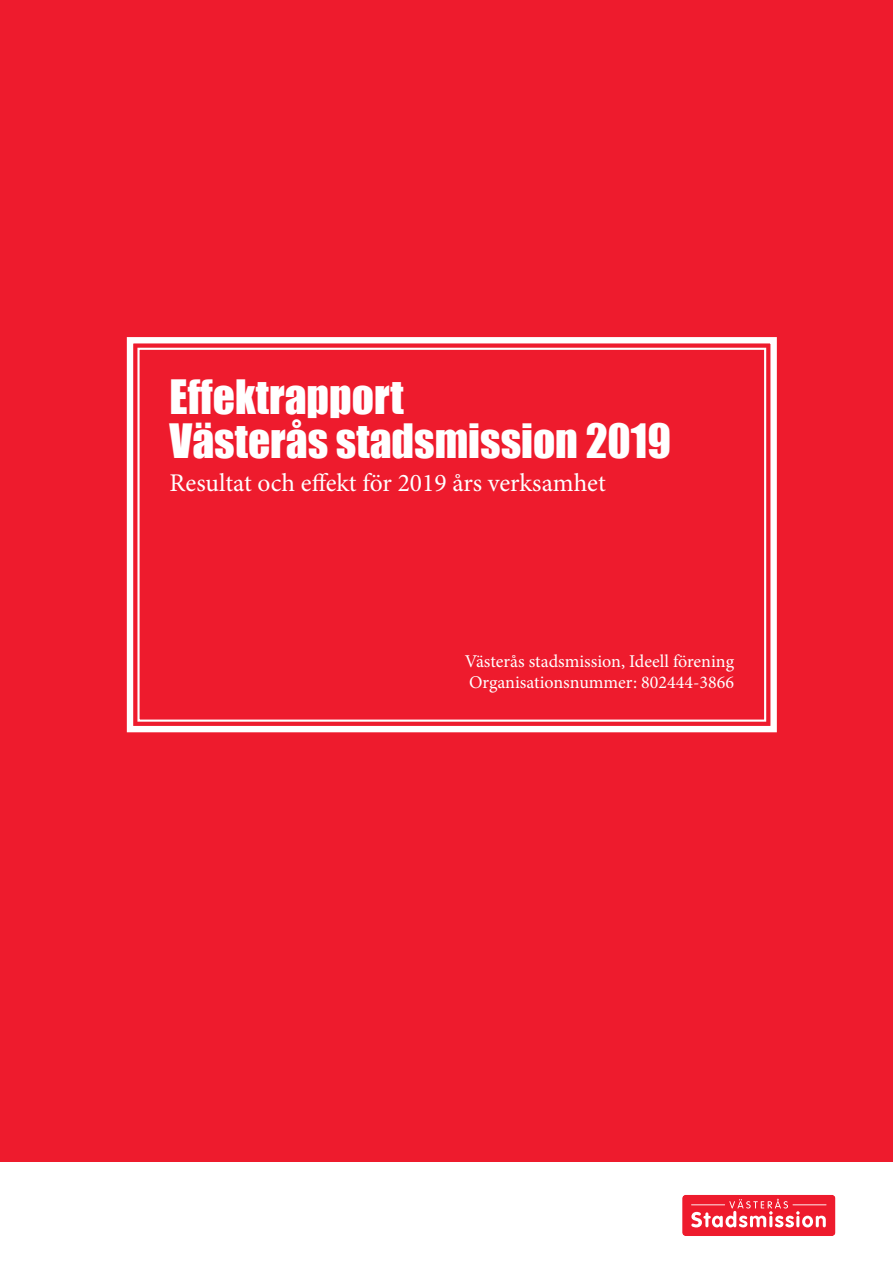
<style>
.page{position:relative;width:893px;height:1263px;background:#fff}
.page>*{position:absolute;margin:0;border:0;box-sizing:border-box;transform-origin:0 0}
.t1{font:43.5px "Impact";color:#fff}
.t2{font:25.5px "Minion Pro";color:#fff}
.t3{font:18px "Minion Pro";color:#fff}
</style>
<div class="page">
<div style="left:0;top:0;width:893px;height:1161px;background:#ee1b2d"></div>
<svg style="left:126px;top:337px;width:651px;height:396px"></svg>
<div style="left:137px;top:348px;width:629px;height:374px;border:2px solid #fff"></div>
<svg style="left:682px;top:1195px;width:154px;height:41px;background:#f04352"></svg>
<p class="t1" style="left:170px;top:363px;width:236px">Effektrapport</p>
<p class="t1" style="left:170px;top:407px;width:503px">Västerås stadsmission 2019</p>
<p class="t2" style="left:170px;top:465px;width:438px">Resultat och effekt för 2019 års verksamhet</p>
<p class="t3" style="left:465px;top:649px;width:271px">Västerås stadsmission, Ideell förening</p>
<p class="t3" style="left:469px;top:670px;width:266px">Organisationsnummer: 802444-3866</p>
</div>
